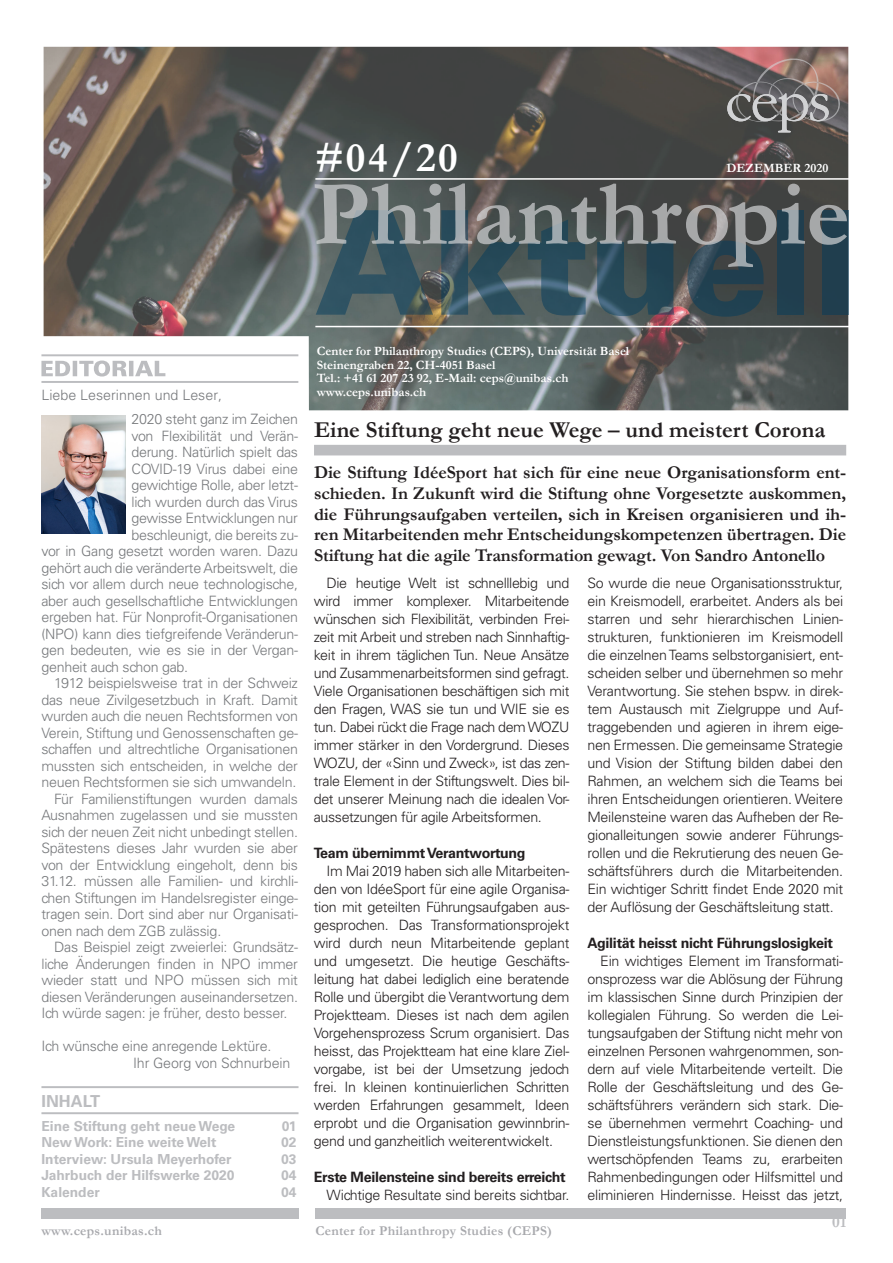
<style>
.page{position:relative;width:893px;height:1263px;background:#fff}
.page>*{position:absolute;margin:0;border:0;box-sizing:border-box;transform-origin:0 0}
.t1{font:700 42px "Garamond";color:#fff}
.t2{font:700 22.8px "Garamond";color:#231f20}
.t3{font:700 18px/20.7px "Garamond";letter-spacing:-.005em;color:#231f20;text-align:justify}
.t4{font:700 16.5px "Univers LT Std";color:#bcbdc0}
.t5{font:700 16.5px "Garamond";color:#bcbdc0}
.Lauftext{font:300 14.25px/18px "Univers LT Std";letter-spacing:-.02em;color:#231f20;text-align:justify}
.t6{font:300 14.25px/16.5px "Univers LT Std";letter-spacing:-.02em;color:#76787b;text-align:justify}
.Lauftext-2{font:700 14.25px "Univers LT Std";letter-spacing:-.02em;color:#231f20}
.t7{font:300 14.25px "Univers LT Std";color:#76787b}
.t8{font:700 13.8px "Univers LT Std";color:#bcbdc0}
.t9{font:700 13.5px "Garamond";letter-spacing:.02em;color:#a8a9ad}
.t10{font:700 12.75px "Garamond";color:#fff}
</style>
<div class="page">
<img style="left:44px;top:47px;width:804px;height:363px">
<svg style="left:727px;top:58px;width:113px;height:75px;background:#796f6d"></svg>
<hr style="left:315px;top:326px;width:578px;height:1px;background:#fff">
<hr style="left:315px;top:178px;width:578px;height:2px;background:#fff">
<div style="left:315px;top:1208px;width:531px;height:10px;background:#bcbdc0"></div>
<div style="left:41px;top:1208px;width:257px;height:10px;background:#bcbdc0"></div>
<div style="left:822px;top:210px;width:27px;height:105px;background:#203e4e"></div>
<svg style="left:315px;top:183px;width:532px;height:134px;background:#4f5e63"></svg>
<svg style="left:41px;top:360px;width:124px;height:16px"></svg>
<hr style="left:41px;top:354px;width:257px;height:2px;background:#bcbdc0">
<hr style="left:41px;top:381px;width:257px;height:2px;background:#bcbdc0">
<div style="left:314px;top:445px;width:532px;height:10px;background:#bcbdc0"></div>
<hr style="left:41px;top:1086px;width:257px;height:2px;background:#bcbdc0">
<hr style="left:41px;top:1112px;width:257px;height:2px;background:#bcbdc0">
<img style="left:41px;top:416px;width:84px;height:118px">
<p class="t1" style="left:315px;top:129px;width:144px">#04/20</p>
<p class="t10" style="left:727px;top:159px;width:103px">DEZEMBER 2020</p>
<p class="t7" style="left:41px;top:386px;width:182px">Liebe Leserinnen und Leser,</p>
<p class="t6" style="left:131px;top:411px;width:168px">2020 steht ganz im Zeichen</p>
<p class="t6" style="left:131px;top:427px;width:168px">von Flexibilität und Verän-</p>
<p class="t6" style="left:131px;top:444px;width:168px">derung. Natürlich spielt das</p>
<p class="t6" style="left:131px;top:460px;width:168px">COVID-19 Virus dabei eine</p>
<p class="t6" style="left:131px;top:477px;width:168px">gewichtige Rolle, aber letzt-</p>
<p class="t6" style="left:131px;top:493px;width:168px">lich wurden durch das Virus</p>
<p class="t6" style="left:131px;top:510px;width:168px">gewisse Entwicklungen nur</p>
<p class="t6" style="left:131px;top:526px;width:168px">beschleunigt, die bereits zu-</p>
<p class="t6" style="left:41px;top:543px;width:258px">vor in Gang gesetzt worden waren. Dazu</p>
<p class="t6" style="left:41px;top:559px;width:258px">gehört auch die veränderte Arbeitswelt, die</p>
<p class="t6" style="left:41px;top:576px;width:258px">sich vor allem durch neue technologische,</p>
<p class="t6" style="left:41px;top:592px;width:258px">aber auch gesellschaftliche Entwicklungen</p>
<p class="t6" style="left:41px;top:609px;width:258px">ergeben hat. Für Nonprofit-Organisationen</p>
<p class="t6" style="left:41px;top:625px;width:258px">(NPO) kann dies tiefgreifende Veränderun-</p>
<p class="t6" style="left:41px;top:642px;width:258px">gen bedeuten, wie es sie in der Vergan-</p>
<p class="t6" style="left:41px;top:658px;width:148px">genheit auch schon gab.</p>
<p class="t6" style="left:41px;top:675px;width:258px;text-indent:13px">1912 beispielsweise trat in der Schweiz das neue Zivilgesetzbuch in Kraft. Damit wurden auch die neuen Rechtsformen von Verein, Stiftung und Genossenschaften ge&shy;schaffen und altrechtliche Organisationen mussten sich entscheiden, in welche der neuen Rechtsformen sie sich umwandeln.</p>
<p class="t6" style="left:41px;top:790px;width:258px;text-indent:13px">Für Familienstiftungen wurden damals Ausnahmen zugelassen und sie mussten sich der neuen Zeit nicht unbedingt stellen.<br>Spätestens dieses Jahr wurden sie aber von der Entwicklung eingeholt, denn bis 31.12. müssen alle Familien- und kirchli&shy;chen Stiftungen im Handelsregister einge&shy;tragen sein. Dort sind aber nur Organisati&shy;onen nach dem ZGB zulässig.</p>
<p class="t6" style="left:41px;top:939px;width:258px;text-indent:13px">Das Beispiel zeigt zweierlei: Grundsätz&shy;liche Änderungen finden in NPO immer wieder statt und NPO müssen sich mit diesen Veränderungen auseinandersetzen.<br>Ich würde sagen: je früher, desto besser.</p>
<p class="t6" style="left:41px;top:1038px;width:231px">Ich wünsche eine anregende Lektüre.</p>
<p class="t6" style="left:133px;top:1054px;width:159px">Ihr Georg von Schnurbein</p>
<p class="t4" style="left:41px;top:1091px;width:60px">INHALT</p>
<p class="t8" style="left:41px;top:1118px;width:195px">Eine Stiftung geht neue Wege</p>
<p class="t8" style="left:282px;top:1118px;width:16px">01</p>
<p class="t8" style="left:41px;top:1134px;width:176px">New Work: Eine weite Welt</p>
<p class="t8" style="left:281px;top:1134px;width:17px">02</p>
<p class="t8" style="left:41px;top:1151px;width:192px">Interview: Ursula Meyerhofer</p>
<p class="t8" style="left:281px;top:1151px;width:17px">03</p>
<p class="t8" style="left:41px;top:1167px;width:194px">Jahrbuch der Hilfswerke 2020</p>
<p class="t8" style="left:281px;top:1167px;width:17px">04</p>
<p class="t8" style="left:41px;top:1184px;width:60px">Kalender</p>
<p class="t8" style="left:281px;top:1184px;width:17px">04</p>
<p class="t10" style="left:317px;top:342px;width:314px">Center for Philanthropy Studies (CEPS), Universität Basel</p>
<p class="t10" style="left:317px;top:356px;width:180px">Steinengraben 22, CH-4051 Basel</p>
<p class="t10" style="left:317px;top:369px;width:253px">Tel.: +41 61 207 23 92, E-Mail: ceps@unibas.ch</p>
<p class="t10" style="left:317px;top:383px;width:111px">www.ceps.unibas.ch</p>
<p class="t2" style="left:314px;top:414px;width:513px">Eine Stiftung geht neue Wege – und meistert Corona</p>
<p class="t3" style="left:314px;top:462px;width:534px">Die Stiftung IdéeSport hat sich für eine neue Organisationsform ent&shy;schieden. In Zukunft wird die Stiftung ohne Vorgesetzte auskommen, die Führungsaufgaben verteilen, sich in Kreisen organisieren und ih&shy;ren Mitarbeitenden mehr Entscheidungskompetenzen übertragen. Die Stiftung hat die agile Transformation gewagt. Von Sandro Antonello</p>
<p class="Lauftext" style="left:314px;top:574px;width:257px;text-indent:13px">Die heutige Welt ist schnelllebig und wird immer komplexer. Mitarbeitende wünschen sich Flexibilität, verbinden Frei&shy;zeit mit Arbeit und streben nach Sinnhaftig&shy;keit in ihrem täglichen Tun. Neue Ansätze und Zusammenarbeitsformen sind gefragt.<br>Viele Organisationen beschäftigen sich mit den Fragen, WAS sie tun und WIE sie es tun. Dabei rückt die Frage nach dem WOZU immer stärker in den Vordergrund. Dieses WOZU, der «Sinn und Zweck», ist das zen&shy;trale Element in der Stiftungswelt. Dies bil&shy;det unserer Meinung nach die idealen Vor&shy;aussetzungen für agile Arbeitsformen.</p>
<p class="Lauftext-2" style="left:314px;top:844px;width:213px">Team übernimmt Verantwortung</p>
<p class="Lauftext" style="left:314px;top:862px;width:257px;text-indent:13px">Im Mai 2019 haben sich alle Mitarbeiten&shy;den von IdéeSport für eine agile Organisa&shy;tion mit geteilten Führungsaufgaben aus&shy;gesprochen. Das Transformationsprojekt wird durch neun Mitarbeitende geplant und umgesetzt. Die heutige Geschäfts&shy;leitung hat dabei lediglich eine beratende Rolle und übergibt die Verantwortung dem Projektteam. Dieses ist nach dem agilen Vorgehensprozess Scrum organisiert. Das heisst, das Projektteam hat eine klare Ziel&shy;vorgabe, ist bei der Umsetzung jedoch frei. In kleinen kontinuierlichen Schritten werden Erfahrungen gesammelt, Ideen erprobt und die Organisation gewinnbrin&shy;gend und ganzheitlich weiterentwickelt.</p>
<p class="Lauftext-2" style="left:314px;top:1168px;width:253px">Erste Meilensteine sind bereits erreicht</p>
<p class="Lauftext" style="left:327px;top:1186px;width:244px">Wichtige Resultate sind bereits sichtbar.</p>
<p class="Lauftext" style="left:587px;top:574px;width:257px">So wurde die neue Organisationsstruktur, ein Kreismodell, erarbeitet. Anders als bei starren und sehr hierarchischen Linien&shy;strukturen, funktionieren im Kreismodell die einzelnen Teams selbstorganisiert, ent&shy;scheiden selber und übernehmen so mehr Verantwortung. Sie stehen bspw. in direk&shy;tem Austausch mit Zielgruppe und Auf&shy;traggebenden und agieren in ihrem eige&shy;nen Ermessen. Die gemeinsame Strategie und Vision der Stiftung bilden dabei den Rahmen, an welchem sich die Teams bei ihren Entscheidungen orientieren. Weitere Meilensteine waren das Aufheben der Re&shy;gionalleitungen sowie anderer Führungs&shy;rollen und die Rekrutierung des neuen Ge&shy;schäftsführers durch die Mitarbeitenden.<br>Ein wichtiger Schritt findet Ende 2020 mit der Auflösung der Geschäftsleitung statt.</p>
<p class="Lauftext-2" style="left:587px;top:934px;width:247px">Agilität heisst nicht Führungslosigkeit</p>
<p class="Lauftext" style="left:587px;top:952px;width:257px;text-indent:13px">Ein wichtiges Element im Transformati&shy;onsprozess war die Ablösung der Führung im klassischen Sinne durch Prinzipien der kollegialen Führung. So werden die Lei&shy;tungsaufgaben der Stiftung nicht mehr von einzelnen Personen wahrgenommen, son&shy;dern auf viele Mitarbeitende verteilt. Die Rolle der Geschäftsleitung und des Ge&shy;schäftsführers verändern sich stark. Die&shy;se übernehmen vermehrt Coaching- und Dienstleistungsfunktionen. Sie dienen den wertschöpfenden Teams zu, erarbeiten Rahmenbedingungen oder Hilfsmittel und eliminieren Hindernisse. Heisst das jetzt,</p>
<p class="t9" style="left:41px;top:1221px;width:122px">www.ceps.unibas.ch</p>
<p class="t9" style="left:315px;top:1221px;width:238px">Center for Philanthropy Studies (CEPS)</p>
<p class="t5" style="left:832px;top:1210px;width:16px">01</p>
</div>
